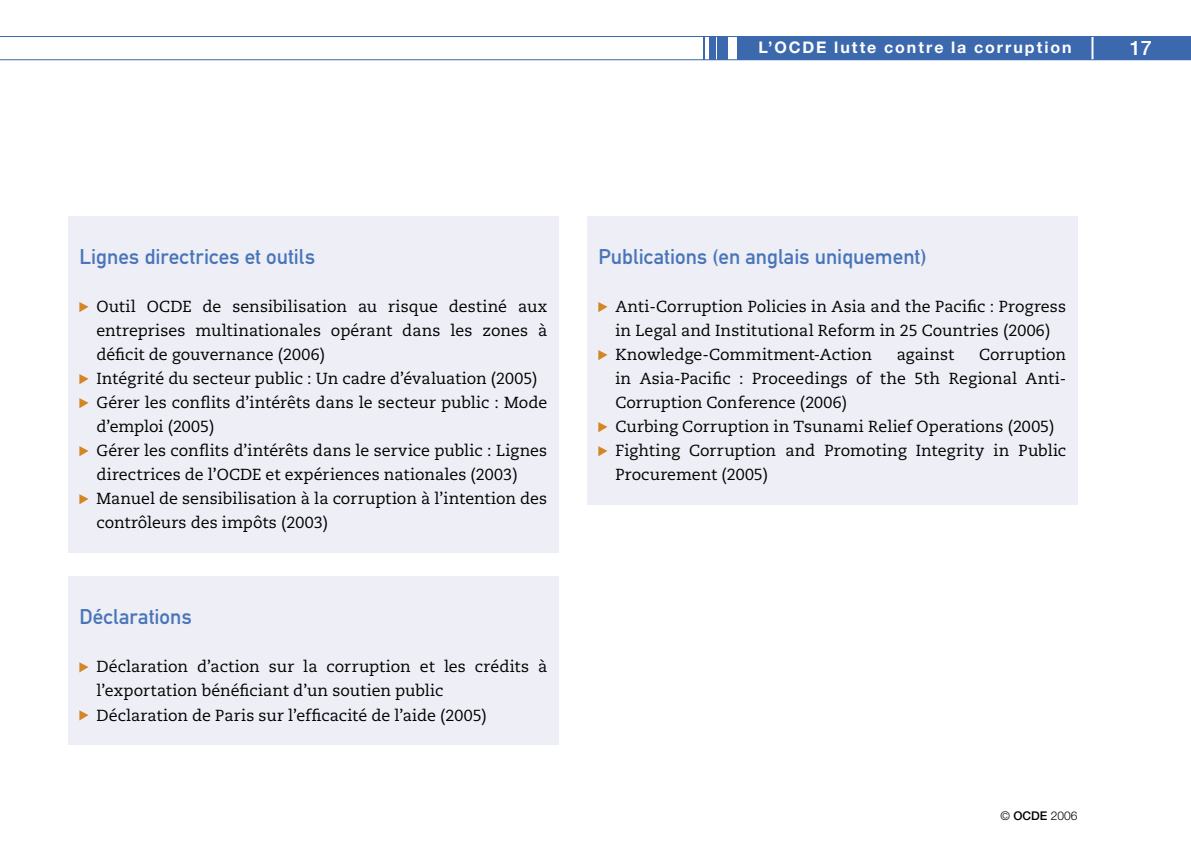
<style>
.page{position:relative;width:1191px;height:851px;background:#fff}
.page>*{position:absolute;margin:0;border:0;box-sizing:border-box;transform-origin:0 0}
._00_heading_2{font:21px "DIN Mittelschrift Std";letter-spacing:.005em;color:#4975b8}
.t1{font:500 20px "Helvetica Neue";color:#fff}
._00_body_bullet{font:16px/24px "Caecilia";color:#000}
.t2{font:700 16px "Helvetica Neue";letter-spacing:.12em;color:#fff}
.t3{font:300 12px "Helvetica Neue";color:#000}
.s1{font-weight:500}
</style>
<div class="page">
<div style="left:737px;top:36px;width:454px;height:24px;background:#3c68ae"></div>
<hr style="left:1091px;top:32px;width:2px;height:31px;background:#fff">
<div style="left:717px;top:36px;width:11px;height:24px;background:#3c68ae"></div>
<hr style="left:703px;top:36px;width:2px;height:24px;background:#3c68ae">
<div style="left:709px;top:36px;width:6px;height:24px;background:#3c68ae"></div>
<hr style="left:0;top:36px;width:1191px;height:1px;background:#3c68ae">
<hr style="left:0;top:59px;width:1191px;height:1px;background:#3c68ae">
<div style="left:68px;top:216px;width:490px;height:336px;background:#edeef6"></div>
<svg style="left:79px;top:302px;width:10px;height:10px"></svg>
<svg style="left:79px;top:374px;width:10px;height:10px"></svg>
<svg style="left:79px;top:398px;width:10px;height:10px"></svg>
<svg style="left:79px;top:446px;width:10px;height:10px"></svg>
<svg style="left:79px;top:494px;width:10px;height:10px"></svg>
<div style="left:587px;top:216px;width:490px;height:288px;background:#edeef6"></div>
<svg style="left:598px;top:302px;width:9px;height:10px"></svg>
<svg style="left:598px;top:350px;width:9px;height:10px"></svg>
<svg style="left:598px;top:422px;width:9px;height:10px"></svg>
<svg style="left:598px;top:446px;width:9px;height:10px"></svg>
<div style="left:68px;top:576px;width:490px;height:168px;background:#edeef6"></div>
<svg style="left:79px;top:662px;width:10px;height:10px"></svg>
<svg style="left:79px;top:710px;width:10px;height:10px"></svg>
<p class="t2" style="left:758px;top:38px;width:314px">L’OCDE lutte contre la corruption</p>
<p class="t1" style="left:1129px;top:36px;width:24px">17</p>
<p class="_00_heading_2" style="left:79px;top:244px;width:237px">Lignes directrices et outils</p>
<p class="_00_body_bullet" style="left:96px;top:295px;width:452px;text-align:justify">Outil OCDE de sensibilisation au risque destiné aux entreprises multinationales opérant dans les zones à déficit de gouvernance (2006)</p>
<p class="_00_body_bullet" style="left:96px;top:367px;width:443px">Intégrité du secteur public : Un cadre d’évaluation (2005)</p>
<p class="_00_body_bullet" style="left:96px;top:391px;width:452px">Gérer les conflits d’intérêts dans le secteur public : Mode d’emploi (2005)</p>
<p class="_00_body_bullet" style="left:96px;top:439px;width:452px">Gérer les conflits d’intérêts dans le service public : Lignes directrices de l’OCDE et expériences nationales (2003)</p>
<p class="_00_body_bullet" style="left:96px;top:487px;width:452px">Manuel de sensibilisation à la corruption à l’intention des contrôleurs des impôts (2003)</p>
<p class="_00_heading_2" style="left:79px;top:604px;width:114px">Déclarations</p>
<p class="_00_body_bullet" style="left:96px;top:655px;width:452px">Déclaration d’action sur la corruption et les crédits à l’exportation bénéficiant d’un soutien public</p>
<p class="_00_body_bullet" style="left:96px;top:703px;width:392px">Déclaration de Paris sur l’efficacité de l’aide (2005)</p>
<p class="_00_heading_2" style="left:598px;top:244px;width:330px">Publications (en anglais uniquement)</p>
<p class="_00_body_bullet" style="left:615px;top:295px;width:452px">Anti-Corruption Policies in Asia and the Pacific : Progress in Legal and Institutional Reform in 25 Countries (2006)</p>
<p class="_00_body_bullet" style="left:615px;top:343px;width:258px">Knowledge-Commitment-Action</p>
<p class="_00_body_bullet" style="left:896px;top:343px;width:59px">against</p>
<p class="_00_body_bullet" style="left:615px;top:343px;width:452px;text-align:justify;text-indent:364px">Corruption in Asia-Pacific : Proceedings of the 5th Regional Anti-Corruption Conference (2006)</p>
<p class="_00_body_bullet" style="left:615px;top:415px;width:440px">Curbing Corruption in Tsunami Relief Operations (2005)</p>
<p class="_00_body_bullet" style="left:615px;top:439px;width:452px">Fighting Corruption and Promoting Integrity in Public<br>Procurement (2005)</p>
<p class="t3" style="left:1000px;top:807px;width:78px">© <span class="s1">OCDE</span> 2006</p>
</div>
